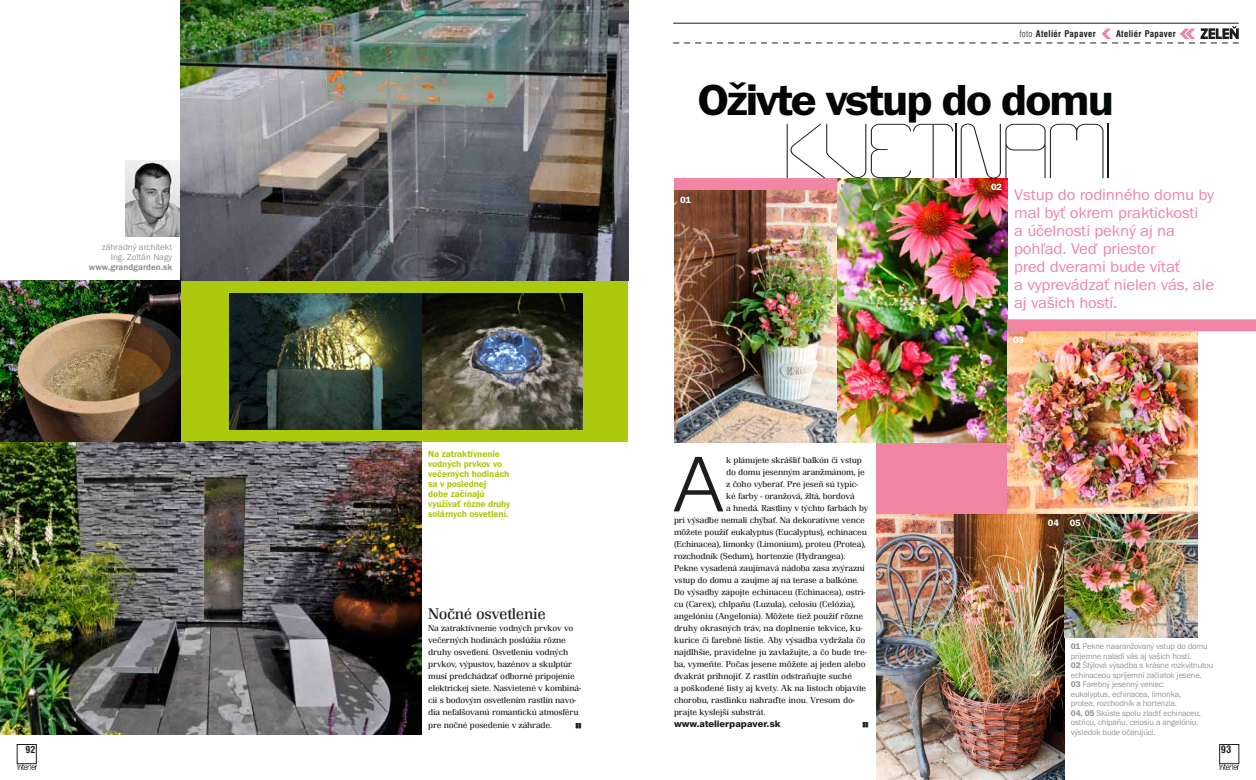
<style>
.page{position:relative;width:1256px;height:780px;background:#fff}
.page>*{position:absolute;margin:0;border:0;box-sizing:border-box;transform-origin:0 0}
.t1{font:76px "Boulder";letter-spacing:-.07em;color:#1d1d1b;scale:1.16 1}
.t2{font:75.8px "Swiss 721 AT Light";color:#1d1d1b;scale:1.05 1}
.t3{font:45px "Franklin Got Itc TOT Dem";letter-spacing:-.05em;color:#000604;scale:1.1 1}
.t4{font:16px/18px "Franklin Got Itc TOT Boo";letter-spacing:-.01em;color:#f086a3;scale:1.05 1}
.t5{font:300 16px "Renault TOT";letter-spacing:-.02em;color:#1d1d1b;scale:1.05 1}
.t6{font:condensed 10px "Swiss 721 AT Bold";color:#1d1d1b;scale:1.05 1}
.t7{font:9.5px/10px "Franklin Got Itc TOT Dem";letter-spacing:-.01em;color:#adc90e}
.t8{font:9.5px "Franklin Got Itc TOT Dem";letter-spacing:-.02em;color:#fff}
.t9{font:condensed 9.5px "Swiss 721 AT Bold";color:#1d1d1b;scale:1.05 1}
.t10{font:300 9px/12px "Renault TOT";letter-spacing:-.02em;color:#1d1d1b;scale:1.05 1}
.t11{font:condensed 9px "Swiss 721 AT Bold";letter-spacing:.04em;color:#1d1d1b}
.t12{font:9px/10px "Franklin Got Itc TOT Boo";color:#929597;text-align:right}
.t13{font:9px "Swiss 721 AT Heavy";color:#1d1d1b;scale:1.05 1}
.t14{font:9px "Franklin Got Itc TOT Dem";color:#929597}
.t15{font:9px "Interier";color:#1d1d1b;scale:1.05 1}
.t16{font:8.5px/9.5px "Franklin Got Itc TOT Boo";letter-spacing:-.02em;color:#929597}
.s1{font-family:"Swiss 721 AT Light"}
.s2{font-family:"Franklin Got Itc TOT Dem"}
</style>
<div class="page">
<div style="left:180px;top:197px;width:448px;height:244px;background:#adc90e"></div>
<img style="left:230px;top:293px;width:352px;height:136px">
<img style="left:0;top:441px;width:421px;height:293px">
<img style="left:180px;top:0;width:448px;height:280px">
<img style="left:125px;top:160px;width:54px;height:77px">
<img style="left:0;top:280px;width:180px;height:161px">
<div style="left:1219px;top:744px;width:20px;height:19px;border:1px solid #1d1d1b"></div>
<img style="left:1219px;top:763px;width:20px;height:6px">
<img style="left:17px;top:763px;width:19px;height:6px">
<div style="left:876px;top:320px;width:174px;height:203px;background:#f086a3"></div>
<img style="left:674px;top:190px;width:163px;height:252px">
<img style="left:837px;top:178px;width:170px;height:264px">
<img style="left:1007px;top:331px;width:190px;height:183px">
<div style="left:1007px;top:319px;width:249px;height:12px;background:#f086a3"></div>
<img style="left:876px;top:514px;width:188px;height:266px">
<img style="left:1064px;top:514px;width:133px;height:123px">
<div style="left:674px;top:178px;width:163px;height:12px;background:#f086a3"></div>
<hr style="left:673px;top:23px;width:565px;height:1px;background:#1d1d1b">
<svg style="left:673px;top:26px;width:565px;height:18px"></svg>
<p class="t11" style="left:1019px;top:28px;width:78px"><span class="s1">foto</span> Ateliér Papaver</p>
<p class="t11" style="left:1116px;top:28px;width:61px">Ateliér Papaver</p>
<p class="t12" style="left:102px;top:242px;width:72px">záhradný architekt<br>Ing. Zoltán Nagy</p>
<p class="t14" style="left:89px;top:262px;width:85px">www.grandgarden.sk</p>
<p class="t8" style="left:680px;top:194px;width:12px">01</p>
<h3 class="t3" style="left:697px;top:75px;width:380px">Oživte vstup do domu</h3>
<h1 class="t1" style="left:781px;top:95px;width:288px">KVETINAMI</h1>
<p class="t8" style="left:991px;top:182px;width:12px">02</p>
<h3 class="t4" style="left:1014px;top:186px;width:192px">Vstup do rodinného domu by mal byť okrem praktickosti<br>a účelnosti pekný aj na pohľad. Veď priestor<br>pred dverami bude vítať<br>a vyprevádzať nielen vás, ale aj vašich hostí.</h3>
<p class="t8" style="left:1013px;top:334px;width:12px">03</p>
<p class="t7" style="left:428px;top:449px;width:84px">Na zatraktívnenie vodných prvkov vo večerných hodinách sa v poslednej<br>dobe začínajú využívať rôzne druhy solárnych osvetlení.</p>
<h2 class="t2" style="left:674px;top:439px;width:48px">A</h2>
<p class="t10" style="left:726px;top:454px;width:131px">k plánujete skrášliť balkón či vstup</p>
<p class="t10" style="left:726px;top:466px;width:134px">do domu jesenným aranžmánom, je</p>
<p class="t10" style="left:726px;top:478px;width:127px">z čoho vyberať. Pre jeseň sú typic-</p>
<p class="t10" style="left:726px;top:490px;width:124px">ké farby - oranžová, žltá, bordová</p>
<p class="t10" style="left:726px;top:502px;width:137px">a hnedá. Rastliny v týchto farbách by</p>
<p class="t10" style="left:674px;top:514px;width:183px">pri výsadbe nemali chýbať. Na dekoratívne vence</p>
<p class="t10" style="left:674px;top:526px;width:185px">môžete použiť eukalyptus (Eucalyptus), echinaceu</p>
<p class="t10" style="left:674px;top:538px;width:184px">(Echinacea), limonky (Limonium), proteu (Protea),</p>
<p class="t10" style="left:674px;top:550px;width:165px">rozchodník (Sedum), hortenzie (Hydrangea).</p>
<p class="t10" style="left:674px;top:562px;width:183px">Pekne vysadená zaujímavá nádoba zasa zvýrazní</p>
<p class="t10" style="left:674px;top:574px;width:178px">vstup do domu a zaujme aj na terase a balkóne.</p>
<p class="t10" style="left:674px;top:586px;width:184px">Do výsadby zapojte echinaceu (Echinacea), ostri-</p>
<p class="t10" style="left:674px;top:598px;width:174px">cu (Carex), chlpaňu (Luzula), celosiu (Celózia),</p>
<p class="t10" style="left:674px;top:610px;width:182px">angelóniu (Angelonia). Môžete tiež použiť rôzne</p>
<p class="t10" style="left:674px;top:622px;width:181px">druhy okrasných tráv, na doplnenie tekvice, ku-</p>
<p class="t10" style="left:674px;top:634px;width:184px">kurice či farebné lístie. Aby výsadba vydržala čo</p>
<p class="t10" style="left:674px;top:646px;width:185px">najdlhšie, pravidelne ju zavlažujte, a čo bude tre-</p>
<p class="t10" style="left:674px;top:658px;width:184px">ba, vymeňte. Počas jesene môžete aj jeden alebo</p>
<p class="t10" style="left:674px;top:670px;width:171px">dvakrát prihnojiť. Z rastlín odstraňujte suché</p>
<p class="t10" style="left:674px;top:682px;width:185px">a poškodené listy aj kvety. Ak na listoch objavíte</p>
<p class="t10" style="left:674px;top:694px;width:174px">chorobu, rastlinku nahraďte inou. Vresom do-</p>
<p class="t10" style="left:674px;top:706px;width:89px">prajte kyslejší substrát.</p>
<p class="t13" style="left:674px;top:718px;width:103px">www.atelierpapaver.sk</p>
<p class="t15" style="left:862px;top:720px;width:8px">e</p>
<h3 class="t5" style="left:428px;top:605px;width:114px">Nočné osvetlenie</h3>
<p class="t10" style="left:428px;top:622px;width:147px">Na zatraktívnenie vodných prvkov vo večerných hodinách poslúžia rôzne druhy osvetlení. Osvetleniu vodných prvkov, výpustov, bazénov a skulptúr musí predchádzať odborné pripojenie elektrickej siete. Nasvietené v kombiná&shy;cii s bodovým osvetlením rastlín navo&shy;dia nefalšovanú romantickú atmosféru pre nočné posedenie v záhrade.</p>
<p class="t15" style="left:575px;top:720px;width:8px">e</p>
<p class="t8" style="left:1048px;top:517px;width:34px">04 05</p>
<p class="t16" style="left:1071px;top:641px;width:144px"><span class="s2">01</span> Pekne naaranžovaný vstup do domu príjemne naladí vás aj vašich hostí.<br><span class="s2">02</span> Štýlová výsadba s krásne rozkvitnutou echinaceou spríjemní začiatok jesene.<br><span class="s2">03</span> Farebný jesenný veniec:<br>eukalyptus, echinacea, limonka,<br>protea, rozchodník a hortenzia.<br><span class="s2">04, 05</span> Skúste spolu zladiť echinaceu, ostricu, chlpaňu, celosiu a angelóniu, výsledok bude očarujúci.</p>
<p class="t9" style="left:25px;top:743px;width:11px">92</p>
<p class="t6" style="left:1220px;top:743px;width:11px">93</p>
</div>
